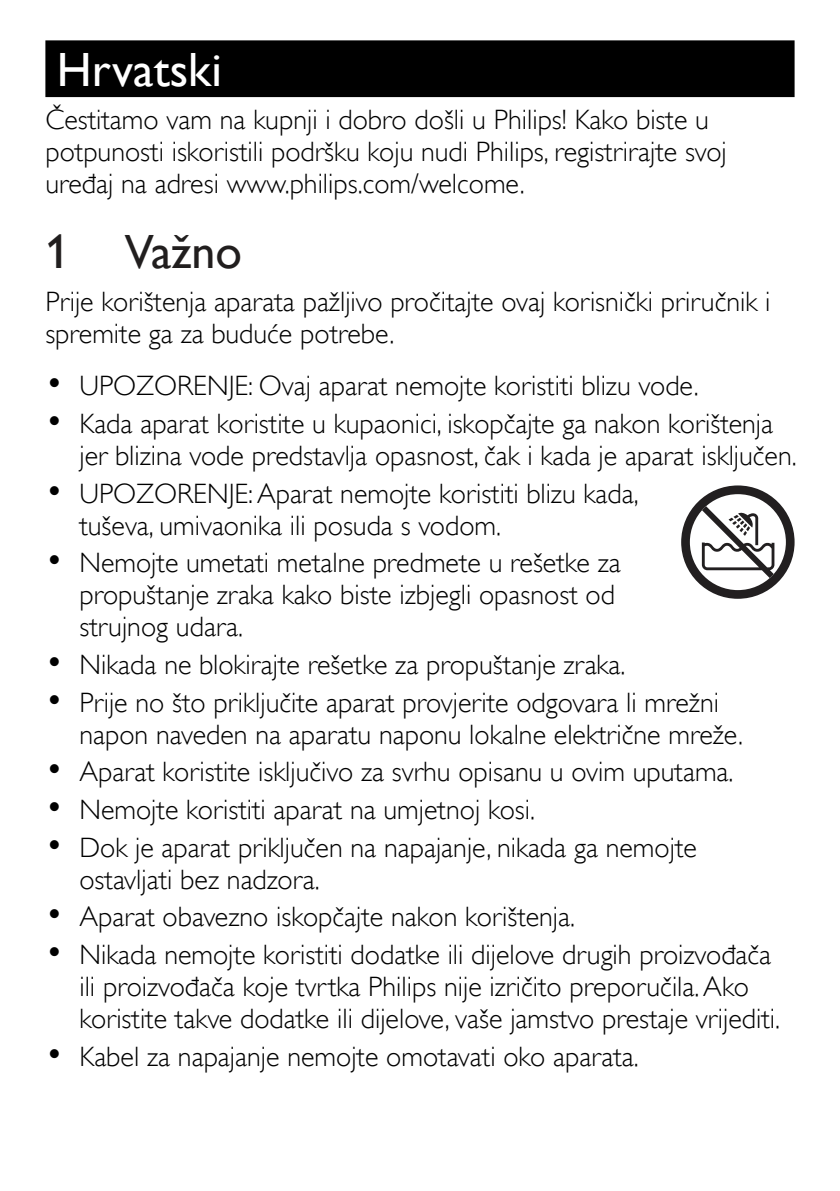
<style>
.page{position:relative;width:840px;height:1191px;background:#fff}
.page>*{position:absolute;margin:0;border:0;box-sizing:border-box;transform-origin:0 0}
.t1{font:48px "Gill Sans Alt One WGL";color:#fff}
.t2{font:48px "Gill Sans Alt One WGL";color:#211e1e}
.t3{font:28px/32px "Gill Sans Alt One WGL Light";color:#000}
.s1{font-size:36px}
</style>
<div class="page">
<div style="left:45px;top:40px;width:749px;height:57px;background:#000"></div>
<div style="left:680px;top:485px;width:114px;height:114px;background:#221f20;border-radius:50%"></div>
<div style="left:689px;top:494px;width:96px;height:96px;background:#fff;border-radius:50%"></div>
<svg style="left:693px;top:498px;width:86px;height:86px"></svg>
<h1 class="t1" style="left:57px;top:37px;width:166px">Hrvatski</h1>
<p class="t3" style="left:45px;top:104px;width:682px">Čestitamo vam na kupnji i dobro došli u Philips! Kako biste u potpunosti iskoristili podršku koju nudi Philips, registrirajte svoj uređaj na adresi www.philips.com/welcome.</p>
<h1 class="t2" style="left:45px;top:219px;width:198px">1 Važno</h1>
<p class="t3" style="left:45px;top:286px;width:726px">Prije korištenja aparata pažljivo pročitajte ovaj korisnički priručnik i spremite ga za buduće potrebe.</p>
<p class="t3" style="left:45px;top:370px;width:654px"><span class="s1">•</span> UPOZORENJE: Ovaj aparat nemojte koristiti blizu vode.</p>
<p class="t3" style="left:79px;top:408px;width:718px;text-indent:-34px"><span class="s1">•</span> Kada aparat koristite u kupaonici, iskopčajte ga nakon korištenja jer blizina vode predstavlja opasnost, čak i kada je aparat isključen.</p>
<p class="t3" style="left:79px;top:477px;width:560px;text-indent:-34px"><span class="s1">•</span> UPOZORENJE: Aparat nemojte koristiti blizu kada, tuševa, umivaonika ili posuda s vodom.</p>
<p class="t3" style="left:79px;top:547px;width:542px;text-indent:-34px"><span class="s1">•</span> Nemojte umetati metalne predmete u rešetke za propuštanje zraka kako biste izbjegli opasnost od strujnog udara.</p>
<p class="t3" style="left:45px;top:649px;width:581px"><span class="s1">•</span> Nikada ne blokirajte rešetke za propuštanje zraka.</p>
<p class="t3" style="left:79px;top:686px;width:664px;text-indent:-34px"><span class="s1">•</span> Prije no što priključite aparat provjerite odgovara li mrežni napon naveden na aparatu naponu lokalne električne mreže.</p>
<p class="t3" style="left:45px;top:756px;width:689px"><span class="s1">•</span> Aparat koristite isključivo za svrhu opisanu u ovim uputama.</p>
<p class="t3" style="left:45px;top:794px;width:491px"><span class="s1">•</span> Nemojte koristiti aparat na umjetnoj kosi.</p>
<p class="t3" style="left:79px;top:831px;width:618px;text-indent:-34px"><span class="s1">•</span> Dok je aparat priključen na napajanje, nikada ga nemojte ostavljati bez nadzora.</p>
<p class="t3" style="left:45px;top:901px;width:531px"><span class="s1">•</span> Aparat obavezno iskopčajte nakon korištenja.</p>
<p class="t3" style="left:79px;top:939px;width:701px;text-indent:-34px"><span class="s1">•</span> Nikada nemojte koristiti dodatke ili dijelove drugih proizvođača ili proizvođača koje tvrtka Philips nije izričito preporučila. Ako koristite takve dodatke ili dijelove, vaše jamstvo prestaje vrijediti.</p>
<p class="t3" style="left:45px;top:1040px;width:594px"><span class="s1">•</span> Kabel za napajanje nemojte omotavati oko aparata.</p>
</div>
